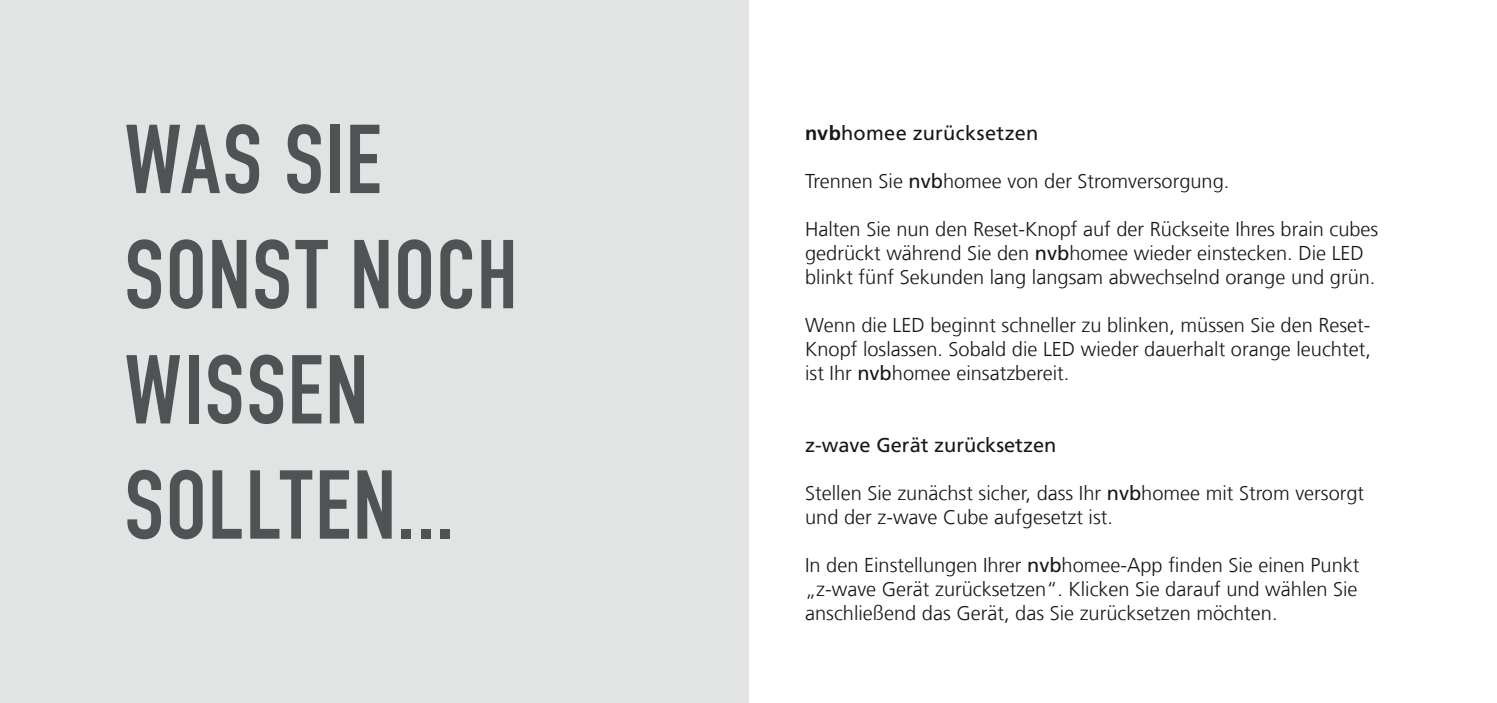
<style>
.page{position:relative;width:1497px;height:703px;background:#fff}
.page>*{position:absolute;margin:0;border:0;box-sizing:border-box;transform-origin:0 0}
.t1{font:700 96px/115.2px "DIN Condensed";letter-spacing:.02em;color:#4e5456}
.t2{font:300 20px/24px "Frutiger LT Com";color:#171715}
.t3{font:20px "Frutiger LT Com";color:#171715}
.s1{font-weight:700}
.s2{font-weight:400}
</style>
<div class="page">
<div style="left:0;top:0;width:748px;height:703px;background:#e2e3e3"></div>
<h1 class="t1" style="left:125px;top:102px;width:394px">WAS SIE<br>SONST NOCH<br>WISSEN<br>SOLLTEN...</h1>
<p class="t3" style="left:805px;top:124px;width:235px"><span class="s1">nvb</span>homee zurücksetzen</p>
<p class="t2" style="left:805px;top:169px;width:426px">Trennen Sie <span class="s2">nvb</span>homee von der Stromversorgung.</p>
<p class="t2" style="left:805px;top:217px;width:575px">Halten Sie nun den Reset-Knopf auf der Rückseite Ihres brain cubes gedrückt während Sie den <span class="s2">nvb</span>homee wieder einstecken. Die LED blinkt fünf Sekunden lang langsam abwechselnd orange und grün.</p>
<p class="t2" style="left:805px;top:313px;width:567px;text-align:justify">Wenn die LED beginnt schneller zu blinken, müssen Sie den Reset-Knopf loslassen. Sobald die LED wieder dauerhalt orange leuchtet, ist Ihr <span class="s2">nvb</span>homee einsatzbereit.</p>
<p class="t3" style="left:805px;top:436px;width:253px">z-wave Gerät zurücksetzen</p>
<p class="t2" style="left:805px;top:481px;width:560px">Stellen Sie zunächst sicher, dass Ihr <span class="s2">nvb</span>homee mit Strom versorgt und der z-wave Cube aufgesetzt ist.</p>
<p class="t2" style="left:805px;top:553px;width:556px;text-align:justify">In den Einstellungen Ihrer <span class="s2">nvb</span>homee-App finden Sie einen Punkt „z-wave Gerät zurücksetzen“. Klicken Sie darauf und wählen Sie anschließend das Gerät, das Sie zurücksetzen möchten.</p>
</div>
